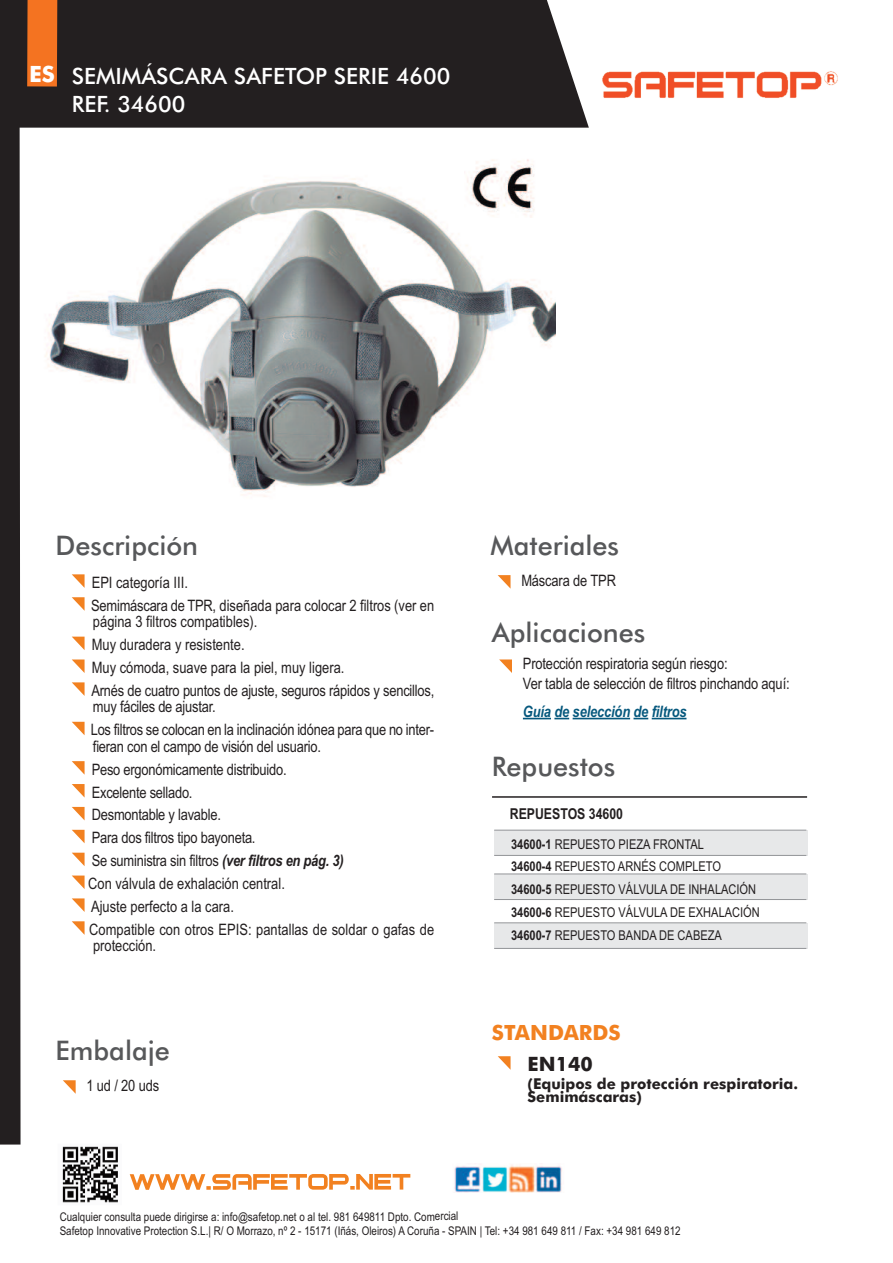
<style>
.page{position:relative;width:893px;height:1263px;background:#fff}
.page>*{position:absolute;margin:0;border:0;box-sizing:border-box;transform-origin:0 0}
.t1{font:500 27px "Futura BT";color:#57585a}
.t2{font:500 22.5px/28.5px "Futura BT";color:#fff}
.t3{font:700 22.5px "Futura BT";color:#fff}
.t4{font:700 21px "Futura BT";color:#f28120}
.t5{font:700 19.8px "Futura BT";color:#231f20}
.t6{font:15.75px/23px "Arial Narrow";letter-spacing:-.01em;color:#231f20}
.t7{font:italic 700 15.75px "Arial Narrow";letter-spacing:-.01em;color:#06587d}
.t8{font:700 15px/13.5px "Futura BT";color:#231f20}
.t9{font:700 15px "Arial Narrow";color:#231f20}
.t10{font:13.5px/22.8px "Arial Narrow";color:#231f20}
.t11{font:12px/14.2px "Arial Narrow";color:#231f20}
.s1{font-weight:700;font-style:italic}
.s2{font-weight:700}
</style>
<div class="page">
<div style="left:494px;top:923px;width:313px;height:26px;background:#e7e8e9"></div>
<hr style="left:494px;top:948px;width:312px;height:1px;background:#939598">
<hr style="left:494px;top:922px;width:312px;height:1px;background:#939598">
<img style="left:45px;top:178px;width:510px;height:319px">
<div style="left:457px;top:152px;width:94px;height:72px;background:#fff"></div>
<img style="left:467px;top:159px;width:68px;height:58px">
<div style="left:21px;top:0;width:568px;height:128px;background:#231f20"></div>
<svg style="left:130px;top:1174px;width:280px;height:16px"></svg>
<img style="left:62px;top:1146px;width:56px;height:57px">
<img style="left:602px;top:71px;width:236px;height:27px">
<img style="left:454px;top:1163px;width:108px;height:30px">
<div style="left:0;top:0;width:21px;height:1144px;background:#231f20"></div>
<svg style="left:72px;top:574px;width:13px;height:14px"></svg>
<svg style="left:72px;top:637px;width:13px;height:13px"></svg>
<svg style="left:72px;top:659px;width:13px;height:14px"></svg>
<svg style="left:72px;top:682px;width:13px;height:14px"></svg>
<svg style="left:72px;top:722px;width:13px;height:13px"></svg>
<svg style="left:72px;top:761px;width:13px;height:14px"></svg>
<svg style="left:72px;top:830px;width:13px;height:13px"></svg>
<svg style="left:72px;top:784px;width:13px;height:13px"></svg>
<svg style="left:72px;top:597px;width:13px;height:14px"></svg>
<svg style="left:72px;top:807px;width:13px;height:13px"></svg>
<svg style="left:72px;top:875px;width:13px;height:14px"></svg>
<svg style="left:72px;top:898px;width:13px;height:14px"></svg>
<svg style="left:72px;top:921px;width:13px;height:14px"></svg>
<svg style="left:72px;top:853px;width:13px;height:13px"></svg>
<svg style="left:498px;top:575px;width:13px;height:14px"></svg>
<svg style="left:63px;top:1080px;width:13px;height:14px"></svg>
<svg style="left:498px;top:1056px;width:13px;height:14px"></svg>
<svg style="left:499px;top:659px;width:13px;height:14px"></svg>
<svg style="left:523px;top:718px;width:46px;height:1px"></svg>
<hr style="left:573px;top:718px;width:57px;height:1px;background:#06587d">
<svg style="left:633px;top:718px;width:15px;height:1px"></svg>
<hr style="left:652px;top:718px;width:34px;height:1px;background:#06587d">
<div style="left:494px;top:830px;width:313px;height:25px;background:#e7e8e9"></div>
<div style="left:494px;top:874px;width:313px;height:26px;background:#e7e8e9"></div>
<hr style="left:494px;top:855px;width:312px;height:1px;background:#939598">
<hr style="left:494px;top:899px;width:312px;height:1px;background:#939598">
<hr style="left:494px;top:873px;width:312px;height:1px;background:#939598">
<hr style="left:494px;top:830px;width:312px;height:1px;background:#939598">
<hr style="left:492px;top:796px;width:315px;height:2px;background:#231f20">
<div style="left:27px;top:0;width:30px;height:87px;background:#f47321"></div>
<h2 class="t3" style="left:29px;top:61px;width:27px">ES</h2>
<h2 class="t2" style="left:72px;top:62px;width:380px">SEMIMÁSCARA SAFETOP SERIE 4600<br>REF. 34600</h2>
<h1 class="t1" style="left:56px;top:529px;width:144px">Descripción</h1>
<h1 class="t1" style="left:490px;top:529px;width:130px">Materiales</h1>
<p class="t6" style="left:91px;top:571px;width:344px">EPI categoría III.<br>Semimáscara de TPR, diseñada para colocar 2 filtros (ver en</p>
<p class="t6" style="left:91px;top:610px;width:344px">página 3 filtros compatibles).<br>Muy duradera y resistente.<br>Muy cómoda, suave para la piel, muy ligera.<br>Arnés de cuatro puntos de ajuste, seguros rápidos y sencillos,</p>
<p class="t6" style="left:91px;top:695px;width:345px">muy fáciles de ajustar.<br>Los filtros se colocan en la inclinación idónea para que no inter-</p>
<p class="t6" style="left:88px;top:735px;width:348px;text-indent:5px">fieran con el campo de visión del usuario.<br>Peso ergonómicamente distribuido.<br>Excelente sellado.<br>Desmontable y lavable.<br>Para dos filtros tipo bayoneta.<br>Se suministra sin filtros <span class="s1">(ver filtros en pág. 3)<br></span>Con válvula de exhalación central.<br>Ajuste perfecto a la cara.<br>Compatible con otros EPIS: pantallas de soldar o gafas de</p>
<p class="t6" style="left:93px;top:934px;width:65px">protección.</p>
<h1 class="t1" style="left:56px;top:1035px;width:116px">Embalaje</h1>
<p class="t6" style="left:86px;top:1074px;width:74px">1ud/ 20uds</p>
<p class="t6" style="left:521px;top:569px;width:96px">Máscara de TPR</p>
<h1 class="t1" style="left:492px;top:617px;width:155px">Aplicaciones</h1>
<p class="t6" style="left:523px;top:654px;width:268px;line-height:19.5px">Protección respiratoria según riesgo:<br>Ver tabla de selección de filtros pinchando aquí:</p>
<p class="t7" style="left:523px;top:702px;width:165px">Guía de selección de filtros</p>
<h1 class="t1" style="left:492px;top:751px;width:125px">Repuestos</h1>
<p class="t9" style="left:510px;top:805px;width:115px">REPUESTOS 34600</p>
<p class="t10" style="left:511px;top:832px;width:250px"><span class="s2">34600-1</span> REPUESTO PIEZA FRONTAL<br><span class="s2">34600-4</span> REPUESTO ARNÉS COMPLETO <span class="s2">34600-5</span> REPUESTO VÁLVULA DE INHALACIÓN <span class="s2">34600-6</span> REPUESTO VÁLVULA DE EXHALACIÓN <span class="s2">34600-7</span> REPUESTO BANDA DE CABEZA</p>
<h3 class="t4" style="left:492px;top:1020px;width:130px">STANDARDS</h3>
<p class="t5" style="left:528px;top:1052px;width:67px">EN140</p>
<p class="t8" style="left:528px;top:1077px;width:272px">(Equipos de protección respiratoria.<br>Semimáscaras)</p>
<p class="t11" style="left:60px;top:1209px;width:622px">Cualquier consulta puede dirigirse a: info@safetop.net o al tel. 981 649811 Dpto. Comercial<br>Safetop Innovative Protection S.L.| R/ O Morrazo, nº 2 - 15171 (Iñás, Oleiros) A Coruña - SPAIN | Tel: +34 981 649 811 / Fax: +34 981 649 812</p>
</div>
